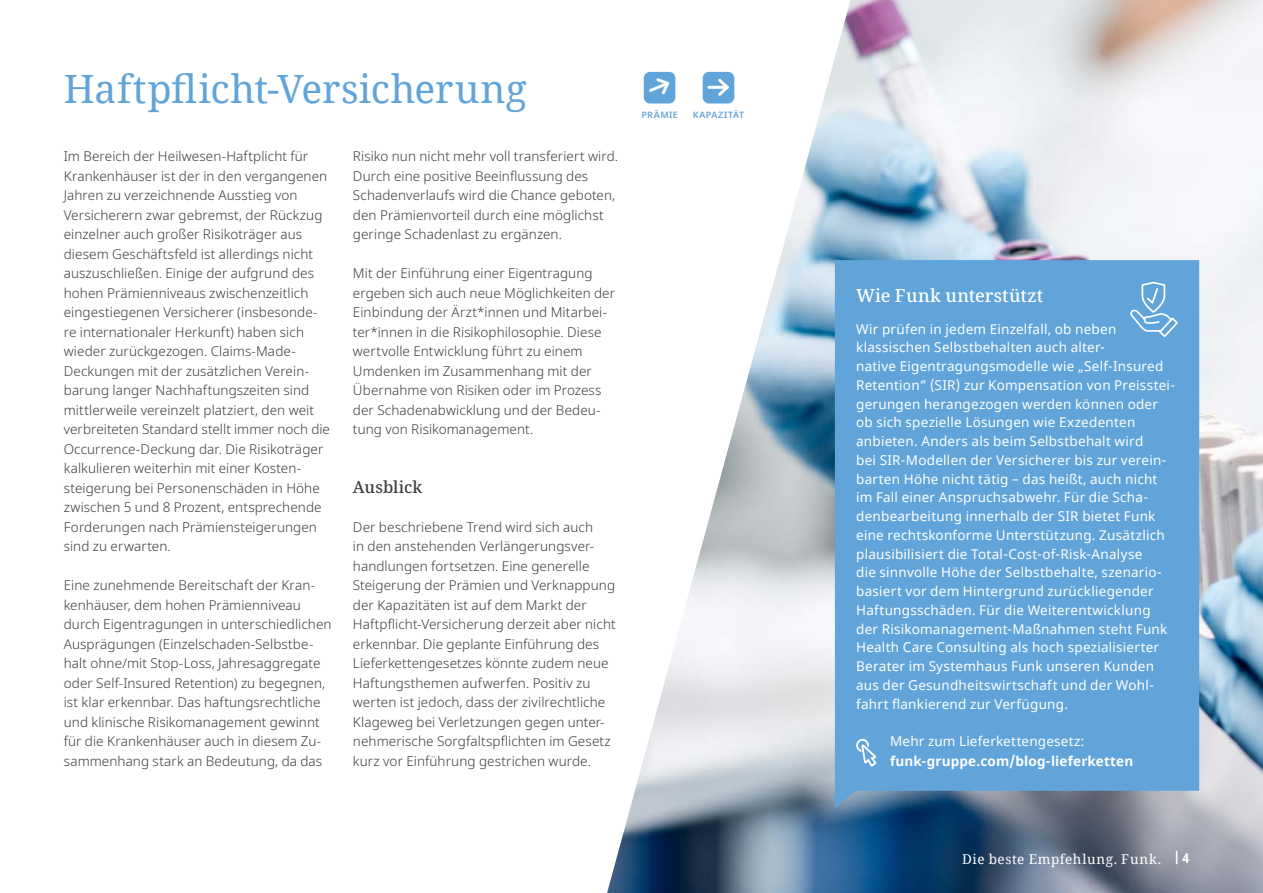
<style>
.page{position:relative;width:1263px;height:893px;background:#fff}
.page>*{position:absolute;margin:0;border:0;box-sizing:border-box;transform-origin:0 0}
.t1{font:39px "Noto Serif";letter-spacing:.005em;color:#61a4da}
.t2{font:500 18px "Noto Serif";letter-spacing:.01em;color:#fff}
.t3{font:500 16.5px "Noto Serif";letter-spacing:.005em;color:#3c3c3b}
.t4{font:300 13.5px/19.5px "Noto Sans";letter-spacing:.005em;color:#3c3c3b}
.t5{font:13.5px/18.8px "Noto Sans";letter-spacing:.015em;color:#fff}
.t6{font:700 13.5px "Noto Sans";letter-spacing:.01em;color:#fff}
.t7{font:13.5px "Noto Serif";letter-spacing:.045em;color:#fff}
.t8{font:600 9px "Noto Sans";letter-spacing:.05em;color:#61a4da}
.s1{font-family:"Noto Sans";font-weight:700;font-stretch:condensed}
</style>
<div class="page">
<img style="left:607px;top:0;width:656px;height:893px">
<div style="left:835px;top:260px;width:364px;height:548px;background:#61a4da"></div>
<svg style="left:856px;top:739px;width:20px;height:27px"></svg>
<div style="left:644px;top:72px;width:31px;height:32px;background:#61a4da;border-radius:6px"></div>
<div style="left:703px;top:72px;width:31px;height:32px;background:#61a4da;border-radius:6px"></div>
<hr style="left:709px;top:86px;width:18px;height:3px;background:#fff">
<svg style="left:715px;top:78px;width:14px;height:18px"></svg>
<svg style="left:649px;top:78px;width:20px;height:17px"></svg>
<svg style="left:1129px;top:281px;width:50px;height:58px;background:#78b1df"></svg>
<h1 class="t1" style="left:64px;top:62px;width:465px">Haftpflicht-Versicherung</h1>
<p class="t4" style="left:64px;top:147px;width:268px">Im Bereich der Heilwesen-Haftplicht für Krankenhäuser ist der in den vergangenen Jahren zu verzeichnende Ausstieg von Versicherern zwar gebremst, der Rückzug einzelner auch großer Risikoträger aus diesem Geschäftsfeld ist allerdings nicht auszuschließen. Einige der aufgrund des hohen Prämienniveaus zwischenzeitlich eingestiegenen Versicherer (insbesonde&shy;re internationaler Herkunft) haben sich wieder zurückgezogen. Claims-Made-Deckungen mit der zusätzlichen Verein&shy;barung langer Nachhaftungszeiten sind mittlerweile vereinzelt platziert, den weit verbreiteten Standard stellt immer noch die Occurrence-Deckung dar. Die Risikoträger kalkulieren weiterhin mit einer Kosten&shy;steigerung bei Personenschäden in Höhe zwischen 5 und 8 Prozent, entsprechende Forderungen nach Prämiensteigerungen sind zu erwarten.</p>
<p class="t4" style="left:64px;top:576px;width:269px">Eine zunehmende Bereitschaft der Kran&shy;kenhäuser, dem hohen Prämienniveau durch Eigentragungen in unterschiedlichen Ausprägungen (Einzelschaden-Selbstbe&shy;halt ohne/mit Stop-Loss, Jahresaggregate oder Self-Insured Retention) zu begegnen, ist klar erkennbar. Das haftungsrechtliche und klinische Risikomanagement gewinnt für die Krankenhäuser auch in diesem Zu&shy;sammenhang stark an Bedeutung, da das</p>
<p class="t4" style="left:353px;top:147px;width:267px">Risiko nun nicht mehr voll transferiert wird.<br>Durch eine positive Beeinflussung des Schadenverlaufs wird die Chance geboten, den Prämienvorteil durch eine möglichst geringe Schadenlast zu ergänzen.</p>
<p class="t4" style="left:353px;top:264px;width:264px">Mit der Einführung einer Eigentragung ergeben sich auch neue Möglichkeiten der Einbindung der Ärzt*innen und Mitarbei&shy;ter*innen in die Risikophilosophie. Diese wertvolle Entwicklung führt zu einem Umdenken im Zusammenhang mit der Übernahme von Risiken oder im Prozess der Schadenabwicklung und der Bedeu&shy;tung von Risikomanagement.</p>
<p class="t3" style="left:353px;top:475px;width:71px">Ausblick</p>
<p class="t4" style="left:353px;top:517px;width:264px">Der beschriebene Trend wird sich auch<br>in den anstehenden Verlängerungsver&shy;handlungen fortsetzen. Eine generelle Steigerung der Prämien und Verknappung der Kapazitäten ist auf dem Markt der Haftpflicht-Versicherung derzeit aber nicht erkennbar. Die geplante Einführung des Lieferkettengesetzes könnte zudem neue Haftungsthemen aufwerfen. Positiv zu werten ist jedoch, dass der zivilrechtliche Klageweg bei Verletzungen gegen unter&shy;nehmerische Sorgfaltspflichten im Gesetz kurz vor Einführung gestrichen wurde.</p>
<p class="t8" style="left:641px;top:108px;width:38px">PRÄMIE</p>
<p class="t8" style="left:693px;top:108px;width:53px">KAPAZITÄT</p>
<h2 class="t2" style="left:856px;top:283px;width:189px">Wie Funk unterstützt</h2>
<p class="t5" style="left:856px;top:320px;width:320px">Wir prüfen in jedem Einzelfall, ob neben klassischen Selbstbehalten auch alter-<br>native Eigentragungsmodelle wie „Self-Insured Retention“ (SIR) zur Kompensation von Preisstei&shy;gerungen herangezogen werden können oder ob sich spezielle Lösungen wie Exzedenten anbieten. Anders als beim Selbstbehalt wird<br>bei SIR-Modellen der Versicherer bis zur verein&shy;barten Höhe nicht tätig – das heißt, auch nicht im Fall einer Anspruchsabwehr. Für die Scha&shy;denbearbeitung innerhalb der SIR bietet Funk eine rechtskonforme Unterstützung. Zusätzlich plausibilisiert die Total-Cost-of-Risk-Analyse<br>die sinnvolle Höhe der Selbstbehalte, szenario&shy;basiert vor dem Hintergrund zurückliegender Haftungsschäden. Für die Weiterentwicklung der Risikomanagement-Maßnahmen steht Funk Health Care Consulting als hoch spezialisierter Berater im Systemhaus Funk unseren Kunden aus der Gesundheitswirtschaft und der Wohl&shy;fahrt flankierend zur Verfügung.</p>
<p class="t5" style="left:890px;top:732px;width:196px">Mehr zum Lieferkettengesetz:</p>
<p class="t6" style="left:890px;top:751px;width:245px">funk-gruppe.com/blog-lieferketten</p>
<p class="t7" style="left:962px;top:849px;width:229px">Die beste Empfehlung. Funk. <sup>|</sup> <span class="s1">4</span></p>
</div>
